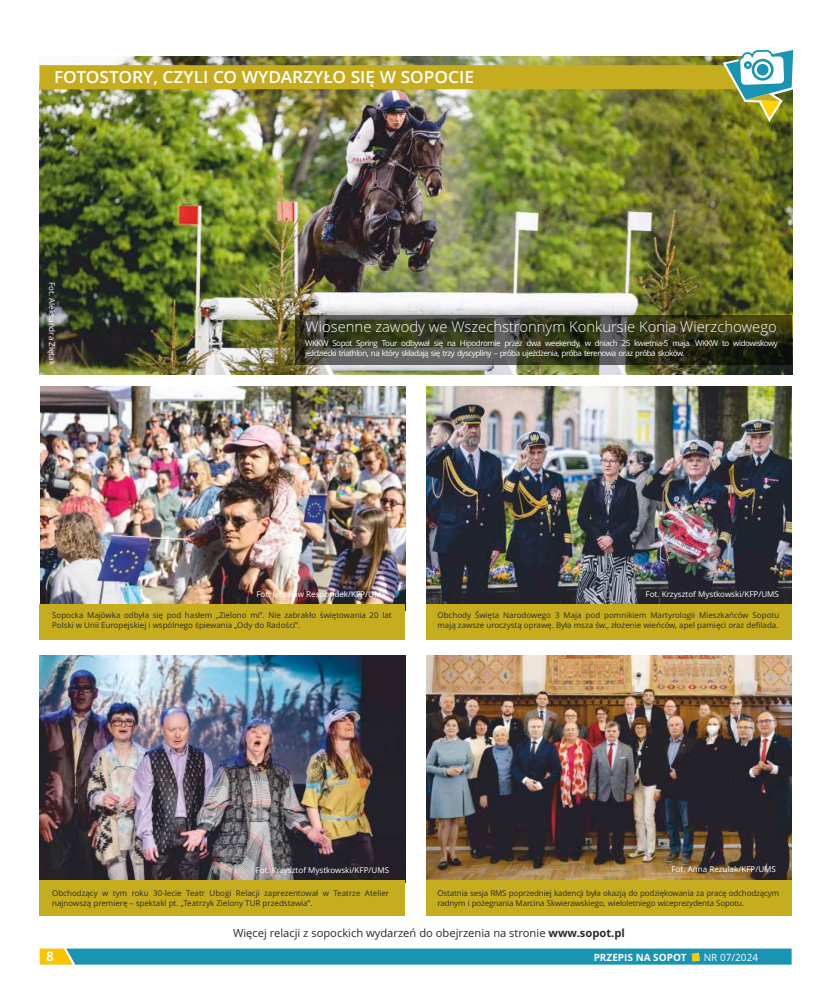
<style>
.page{position:relative;width:820px;height:993px;background:#fff}
.page>*{position:absolute;margin:0;border:0;box-sizing:border-box;transform-origin:0 0}
.t1{font:600 16.7px "Open Sans";color:#fefefe;scale:1.04 1}
.t2{font:300 14.8px "Open Sans";color:#fefefe}
.t3{font:700 13px "Open Sans";color:#fefefe;scale:1.04 1}
.t4{font:11.2px "Open Sans";color:#2a2a29}
.t5{font:700 10px "Open Sans";color:#fefefe}
.t6{font:10px "Open Sans";color:#fefefe}
.t7{font:8px/9.8px "Open Sans";color:#2a2a29}
.t8{font:8px/9.8px "Open Sans";letter-spacing:-.055em;color:#fefefe}
.t9{font:8px/9.8px "Open Sans";letter-spacing:-.02em;color:#2a2a29}
.t10{font:8px "Open Sans";color:#fefefe}
.s1{font-weight:700}
</style>
<div class="page">
<img style="left:426px;top:655px;width:365px;height:225px">
<img style="left:39px;top:655px;width:366px;height:225px">
<img style="left:40px;top:386px;width:365px;height:218px">
<img style="left:426px;top:386px;width:365px;height:218px">
<img style="left:39px;top:122px;width:753px;height:252px">
<svg style="left:40px;top:948px;width:751px;height:16px;background:#2b9aae"></svg>
<div style="left:39px;top:604px;width:366px;height:35px;background:#c6ad1f"></div>
<div style="left:39px;top:880px;width:366px;height:35px;background:#c6ad1f"></div>
<div style="left:426px;top:604px;width:365px;height:35px;background:#c6ad1f"></div>
<div style="left:425px;top:880px;width:366px;height:35px;background:#c6ad1f"></div>
<div style="left:295px;top:315px;width:496px;height:49px;background:#2a2a29;opacity:.69"></div>
<img style="left:39px;top:49px;width:755px;height:73px">
<h1 class="t1" style="left:54px;top:70px;width:405px">FOTOSTORY, CZYLI CO WYDARZYŁO SIĘ W SOPOCIE</h1>
<p class="t10" style="left:55px;top:282px;width:84px;rotate:90deg">Fot. Aleksandra Ziętak</p>
<h2 class="t2" style="left:305px;top:320px;width:472px">Wiosenne zawody we Wszechstronnym Konkursie Konia Wierzchowego</h2>
<p class="t8" style="left:305px;top:339px;width:474px">WKKW Sopot Spring Tour odbywał się na Hipodromie przez dwa weekendy, w dniach 25 kwietnia-5 maja. WKKW to widowiskowy jeździecki triathlon, na który składają się trzy dyscypliny – próba ujeżdżenia, próba terenowa oraz próba skoków.</p>
<p class="t10" style="left:256px;top:591px;width:131px">Fot. Jarosław Respondek/KFP/UMS</p>
<p class="t7" style="left:52px;top:611px;width:341px">Sopocka Majówka odbyła się pod hasłem „Zielono mi”. Nie zabrakło świętowania 20 lat<br>Polski w Unii Europejskiej i wspólnego śpiewania „Ody do Radości”.</p>
<p class="t10" style="left:645px;top:591px;width:135px">Fot. Krzysztof Mystkowski/KFP/UMS</p>
<p class="t7" style="left:437px;top:611px;width:343px">Obchody Święta Narodowego 3 Maja pod pomnikiem Martyrologii Mieszkańców Sopotu mają zawsze uroczystą oprawę. Była msza św., złożenie wieńców, apel pamięci oraz defilada.</p>
<p class="t10" style="left:255px;top:866px;width:135px">Fot. Krzysztof Mystkowski/KFP/UMS</p>
<p class="t10" style="left:671px;top:866px;width:106px">Fot. Anna Rezulak/KFP/UMS</p>
<p class="t7" style="left:52px;top:888px;width:338px">Obchodzący w tym roku 30-lecie Teatr Ubogi Relacji zaprezentował w Teatrze Atelier najnowszą premierę – spektakl pt. „Teatrzyk Zielony TUR przedstawia”.</p>
<p class="t9" style="left:437px;top:888px;width:343px">Ostatnia sesja RMS poprzedniej kadencji była okazją do podziękowania za pracę odchodzącym radnym i pożegnania Marcina Skwierawskiego, wieloletniego wiceprezydenta Sopotu.</p>
<h3 class="t4" style="left:233px;top:927px;width:393px">Więcej relacji z sopockich wydarzeń do obejrzenia na stronie <span class="s1">www.sopot.pl</span></h3>
<h3 class="t3" style="left:46px;top:950px;width:9px">8</h3>
<p class="t5" style="left:593px;top:952px;width:94px">PRZEPIS NA SOPOT</p>
<p class="t6" style="left:703px;top:952px;width:56px">NR 07/2024</p>
</div>
